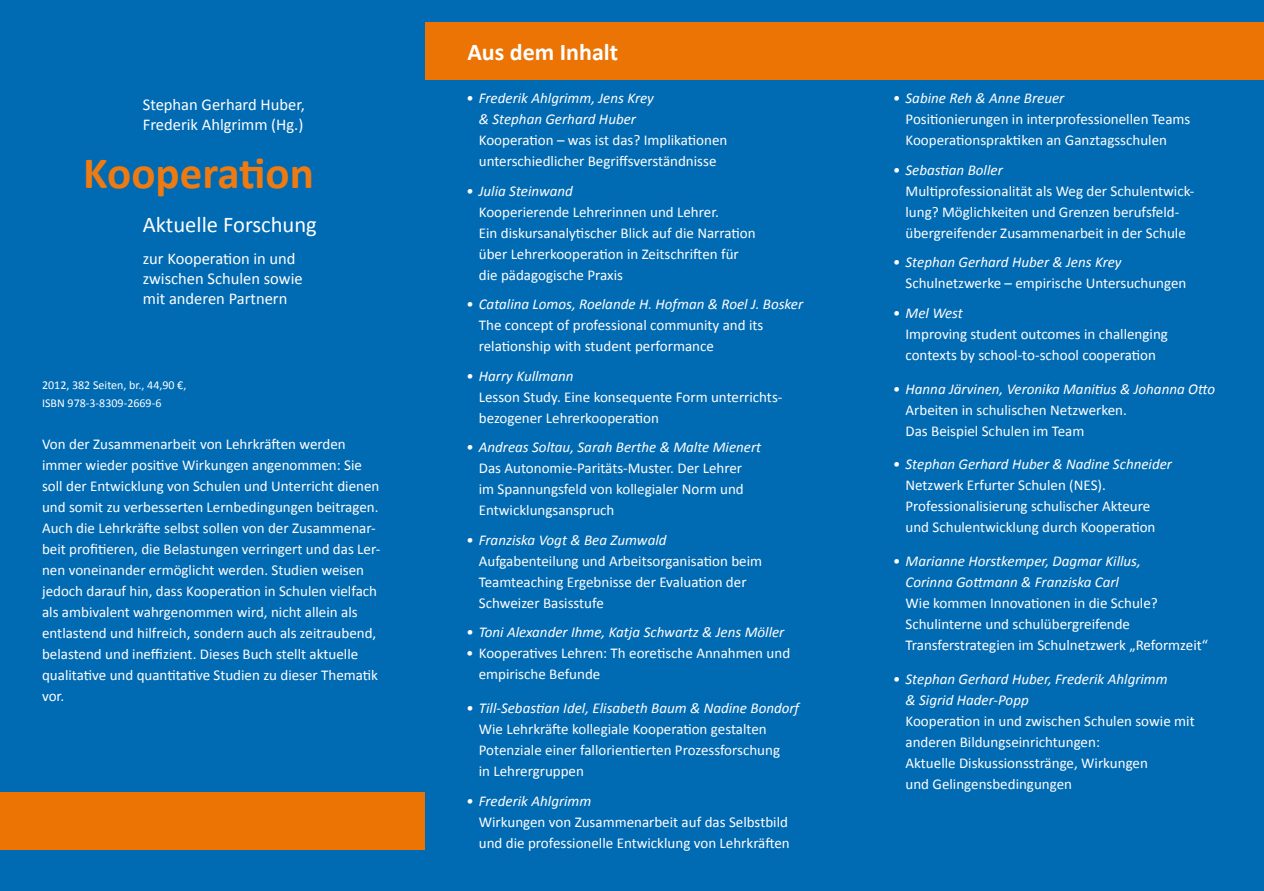
<style>
.page{position:relative;width:1264px;height:891px;background:#006ab3}
.page>*{position:absolute;margin:0;border:0;box-sizing:border-box;transform-origin:0 0}
.t1{font:700 45px "Calibri";color:#ed7b11}
.t2{font:700 24px "Calibri";color:#fff}
.t3{font:22.5px "Calibri";color:#fff}
.t4{font:16.5px/19.8px "Calibri";color:#fff}
.t5{font:15px/21px "Calibri";color:#fff}
.t6{font:italic 15px/21px "Calibri";color:#fff}
.t7{font:12px/18px "Calibri";color:#fff}
</style>
<div class="page">
<div style="left:425px;top:22px;width:839px;height:57px;background:#ec7404"></div>
<div style="left:0;top:793px;width:425px;height:57px;background:#ec7404"></div>
<p class="t4" style="left:143px;top:94px;width:163px">Stephan Gerhard Huber,<br>Frederik Ahlgrimm (Hg.)</p>
<h1 class="t1" style="left:83px;top:144px;width:232px">Kooperation</h1>
<h3 class="t3" style="left:143px;top:210px;width:175px">Aktuelle Forschung</h3>
<p class="t4" style="left:143px;top:249px;width:161px">zur Kooperation in und zwischen Schulen sowie mit anderen Partnern</p>
<p class="t7" style="left:42px;top:376px;width:146px">2012, 382 Seiten, br., 44,90 €,<br>ISBN 978-3-8309-2669-6</p>
<p class="t5" style="left:42px;top:434px;width:340px">Von der Zusammenarbeit von Lehrkräften werden immer wieder positive Wirkungen angenommen: Sie soll der Entwicklung von Schulen und Unterricht dienen und somit zu verbesserten Lernbedingungen beitragen.<br>Auch die Lehrkräfte selbst sollen von der Zusammenar&shy;beit profitieren, die Belastungen verringert und das Ler&shy;nen voneinander ermöglicht werden. Studien weisen jedoch darauf hin, dass Kooperation in Schulen vielfach als ambivalent wahrgenommen wird, nicht allein als entlastend und hilfreich, sondern auch als zeitraubend, belastend und ineffizient. Dieses Buch stellt aktuelle qualitative und quantitative Studien zu dieser Thematik vor.</p>
<h2 class="t2" style="left:467px;top:36px;width:152px">Aus dem Inhalt</h2>
<p class="t6" style="left:466px;top:87px;width:189px;text-align:center">• Frederik Ahlgrimm, Jens Krey &amp; Stephan Gerhard Huber</p>
<p class="t5" style="left:479px;top:130px;width:250px">Kooperation – was ist das? Implikationen unterschiedlicher Begriffsverständnisse</p>
<p class="t6" style="left:466px;top:180px;width:108px">• Julia Steinwand</p>
<p class="t5" style="left:479px;top:201px;width:278px">Kooperierende Lehrerinnen und Lehrer.<br>Ein diskursanalytischer Blick auf die Narration über Lehrerkooperation in Zeitschriften für die pädagogische Praxis</p>
<p class="t6" style="left:466px;top:293px;width:339px">• Catalina Lomos, Roelande H. Hofman &amp; Roel J. Bosker</p>
<p class="t5" style="left:479px;top:315px;width:286px">The concept of professional community and its relationship with student performance</p>
<p class="t6" style="left:466px;top:365px;width:109px">• Harry Kullmann</p>
<p class="t5" style="left:479px;top:386px;width:304px">Lesson Study. Eine konsequente Form unterrichts&shy;bezogener Lehrerkooperation</p>
<p class="t6" style="left:466px;top:436px;width:297px">• Andreas Soltau, Sarah Berthe &amp; Malte Mienert</p>
<p class="t5" style="left:479px;top:458px;width:266px;text-align:justify">Das Autonomie-Paritäts-Muster. Der Lehrer im Spannungsfeld von kollegialer Norm und Entwicklungsanspruch</p>
<p class="t6" style="left:466px;top:529px;width:202px">• Franziska Vogt &amp; Bea Zumwald</p>
<p class="t5" style="left:479px;top:550px;width:285px">Aufgabenteilung und Arbeitsorganisation beim<br>Teamteaching Ergebnisse der Evaluation der<br>Schweizer Basisstufe</p>
<p class="t6" style="left:466px;top:621px;width:320px">• Toni Alexander Ihme, Katja Schwartz &amp; Jens Möller</p>
<p class="t5" style="left:479px;top:643px;width:313px;text-indent:-13px">• Kooperatives Lehren: Th eoretische Annahmen und empirische Befunde</p>
<p class="t6" style="left:466px;top:697px;width:335px">• Till-Sebastian Idel, Elisabeth Baum &amp; Nadine Bondorf</p>
<p class="t5" style="left:479px;top:719px;width:303px">Wie Lehrkräfte kollegiale Kooperation gestalten<br>Potenziale einer fallorientierten Prozessforschung in Lehrergruppen</p>
<p class="t6" style="left:466px;top:790px;width:127px">• Frederik Ahlgrimm</p>
<p class="t5" style="left:479px;top:811px;width:312px">Wirkungen von Zusammenarbeit auf das Selbstbild und die professionelle Entwicklung von Lehrkräften</p>
<p class="t6" style="left:892px;top:87px;width:173px">• Sabine Reh &amp; Anne Breuer</p>
<p class="t5" style="left:905px;top:109px;width:286px">Positionierungen in interprofessionellen Teams<br>Kooperationspraktiken an Ganztagsschulen</p>
<p class="t6" style="left:892px;top:159px;width:111px">• Sebastian Boller</p>
<p class="t5" style="left:905px;top:180px;width:290px">Multiprofessionalität als Weg der Schulentwick&shy;lung? Möglichkeiten und Grenzen berufsfeld&shy;übergreifender Zusammenarbeit in der Schule</p>
<p class="t6" style="left:892px;top:251px;width:230px">• Stephan Gerhard Huber &amp; Jens Krey</p>
<p class="t5" style="left:905px;top:273px;width:282px">Schulnetzwerke – empirische Untersuchungen</p>
<p class="t6" style="left:892px;top:302px;width:72px">• Mel West</p>
<p class="t5" style="left:905px;top:323px;width:264px">Improving student outcomes in challenging contexts by school-to-school cooperation</p>
<p class="t6" style="left:892px;top:378px;width:324px">• Hanna Järvinen, Veronika Manitius &amp; Johanna Otto</p>
<p class="t5" style="left:905px;top:399px;width:223px">Arbeiten in schulischen Netzwerken.<br>Das Beispiel Schulen im Team</p>
<p class="t6" style="left:892px;top:453px;width:281px">• Stephan Gerhard Huber &amp; Nadine Schneider</p>
<p class="t5" style="left:905px;top:475px;width:251px">Netzwerk Erfurter Schulen (NES).<br>Professionalisierung schulischer Akteure und Schulentwicklung durch Kooperation</p>
<p class="t6" style="left:905px;top:550px;width:237px;text-indent:-13px">• Marianne Horstkemper, Dagmar Killus,<br>Corinna Gottmann &amp; Franziska Carl</p>
<p class="t5" style="left:905px;top:593px;width:304px">Wie kommen Innovationen in die Schule?<br>Schulinterne und schulübergreifende<br>Transferstrategien im Schulnetzwerk „Reformzeit“</p>
<p class="t6" style="left:905px;top:668px;width:264px;text-indent:-13px">• Stephan Gerhard Huber, Frederik Ahlgrimm &amp; Sigrid Hader-Popp</p>
<p class="t5" style="left:905px;top:710px;width:291px">Kooperation in und zwischen Schulen sowie mit anderen Bildungseinrichtungen:<br>Aktuelle Diskussionsstränge, Wirkungen<br>und Gelingensbedingungen</p>
</div>
